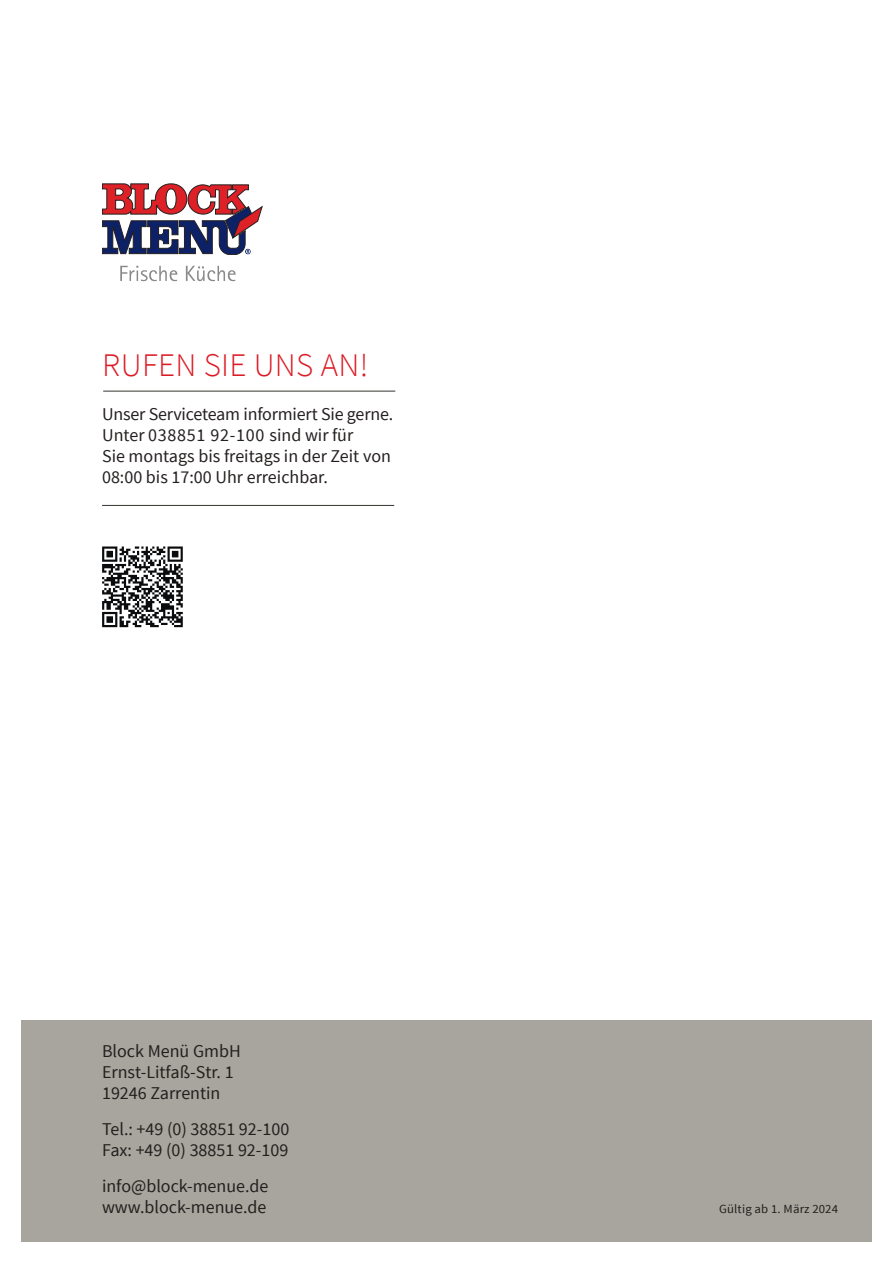
<style>
.page{position:relative;width:893px;height:1263px;background:#fff}
.page>*{position:absolute;margin:0;border:0;box-sizing:border-box;transform-origin:0 0}
.t1{font:300 33px "Source Sans Pro";letter-spacing:.01em;color:#dc1b25}
.t2{font:18px/21px "Source Sans Pro";color:#241f1f}
.t3{font:12.3px "Source Sans Pro";letter-spacing:.01em;color:#241f1f}
</style>
<div class="page">
<div style="left:21px;top:1020px;width:851px;height:222px;background:#a7a59d"></div>
<hr style="left:102px;top:505px;width:292px;height:1px;background:#383430">
<svg style="left:120px;top:266px;width:116px;height:15px"></svg>
<svg style="left:102px;top:184px;width:160px;height:71px"></svg>
<hr style="left:103px;top:391px;width:292px;height:1px;background:#383430">
<svg style="left:102px;top:627px;width:81px;height:1px"></svg>
<svg style="left:102px;top:546px;width:81px;height:81px"></svg>
<h1 class="t1" style="left:102px;top:350px;width:268px">RUFEN SIE UNS AN!</h1>
<p class="t2" style="left:102px;top:403px;width:293px">Unser Serviceteam informiert Sie gerne.<br>Unter 038851 92-100 sind wir für<br>Sie montags bis freitags in der Zeit von 08:00 bis 17:00 Uhr erreichbar.</p>
<p class="t2" style="left:102px;top:1040px;width:140px">Block Menü GmbH<br>Ernst-Litfaß-Str. 1<br>19246 Zarrentin</p>
<p class="t2" style="left:102px;top:1118px;width:189px">Tel.: +49 (0) 38851 92-100<br>Fax: +49 (0) 38851 92-109</p>
<p class="t2" style="left:102px;top:1175px;width:168px">info@block-menue.de www.block-menue.de</p>
<p class="t3" style="left:719px;top:1201px;width:120px">Gültig ab 1. März 2024</p>
</div>
